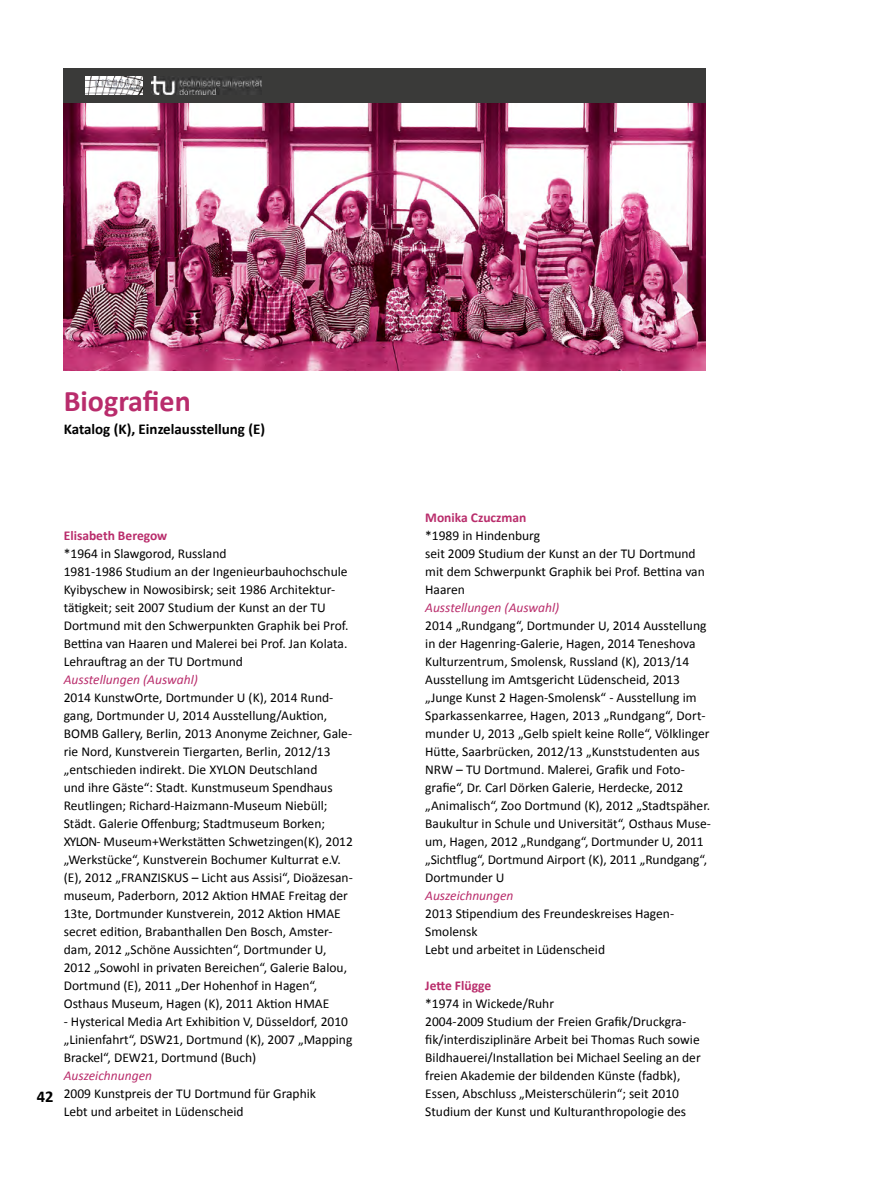
<style>
.page{position:relative;width:893px;height:1191px;background:#fff}
.page>*{position:absolute;margin:0;border:0;box-sizing:border-box;transform-origin:0 0}
.t1{font:700 30px "Calibri";color:#b92c6c}
.t2{font:700 16.5px "Calibri";color:#000}
.t3{font:700 15px "Calibri";color:#000}
.t4{font:13.5px/18px "Calibri";color:#000}
.t5{font:italic 13.5px "Calibri";color:#b92c6b}
.t6{font:700 13.5px "Calibri";color:#b92c6b}
</style>
<div class="page">
<img style="left:64px;top:102px;width:642px;height:268px">
<div style="left:64px;top:68px;width:642px;height:34px;background:#3a3a39"></div>
<img style="left:86px;top:76px;width:56px;height:18px">
<img style="left:151px;top:76px;width:110px;height:18px">
<h1 class="t1" style="left:64px;top:383px;width:128px">Biografien</h1>
<p class="t3" style="left:64px;top:420px;width:203px">Katalog (K), Einzelausstellung (E)</p>
<p class="t2" style="left:37px;top:1086px;width:18px">42</p>
<p class="t6" style="left:64px;top:527px;width:105px">Elisabeth Beregow</p>
<p class="t4" style="left:64px;top:544px;width:286px">*1964 in Slawgorod, Russland<br>1981-1986 Studium an der Ingenieurbauhochschule Kyibyschew in Nowosibirsk; seit 1986 Architektur&shy;tätigkeit; seit 2007 Studium der Kunst an der TU Dortmund mit den Schwerpunkten Graphik bei Prof.<br>Bettina van Haaren und Malerei bei Prof. Jan Kolata.<br>Lehrauftrag an der TU Dortmund</p>
<p class="t5" style="left:64px;top:671px;width:136px">Ausstellungen (Auswahl)</p>
<p class="t4" style="left:64px;top:688px;width:291px">2014 KunstwOrte, Dortmunder U (K), 2014 Rund&shy;gang, Dortmunder U, 2014 Ausstellung/Auktion, BOMB Gallery, Berlin, 2013 Anonyme Zeichner, Gale&shy;rie Nord, Kunstverein Tiergarten, Berlin, 2012/13 „entschieden indirekt. Die XYLON Deutschland<br>und ihre Gäste“: Stadt. Kunstmuseum Spendhaus Reutlingen; Richard-Haizmann-Museum Niebüll; Städt. Galerie Offenburg; Stadtmuseum Borken; XYLON- Museum+Werkstätten Schwetzingen(K), 2012 „Werkstücke“, Kunstverein Bochumer Kulturrat e.V. (E), 2012 „FRANZISKUS – Licht aus Assisi“, Dioäzesan&shy;museum, Paderborn, 2012 Aktion HMAE Freitag der 13te, Dortmunder Kunstverein, 2012 Aktion HMAE secret edition, Brabanthallen Den Bosch, Amster&shy;dam, 2012 „Schöne Aussichten“, Dortmunder U, 2012 „Sowohl in privaten Bereichen“, Galerie Balou, Dortmund (E), 2011 „Der Hohenhof in Hagen“, Osthaus Museum, Hagen (K), 2011 Aktion HMAE</p>
<p class="t4" style="left:64px;top:1012px;width:290px">- Hysterical Media Art Exhibition V, Düsseldorf, 2010 „Linienfahrt“, DSW21, Dortmund (K), 2007 „Mapping<br>Brackel“, DEW21, Dortmund (Buch)</p>
<p class="t5" style="left:64px;top:1067px;width:90px">Auszeichnungen</p>
<p class="t4" style="left:64px;top:1084px;width:254px">2009 Kunstpreis der TU Dortmund fü r Graphik<br>Lebt und arbeitet in Lüdenscheid</p>
<p class="t6" style="left:425px;top:509px;width:103px">Monika Czuczman</p>
<p class="t4" style="left:425px;top:526px;width:281px">*1989 in Hindenburg<br>seit 2009 Studium der Kunst an der TU Dortmund mit dem Schwerpunkt Graphik bei Prof. Bettina van<br>Haaren</p>
<p class="t5" style="left:425px;top:599px;width:136px">Ausstellungen (Auswahl)</p>
<p class="t4" style="left:425px;top:616px;width:287px">2014 „Rundgang“, Dortmunder U, 2014 Ausstellung in der Hagenring-Galerie, Hagen, 2014 Teneshova Kulturzentrum, Smolensk, Russland (K), 2013/14<br>Ausstellung im Amtsgericht Lüdenscheid, 2013 „Junge Kunst 2 Hagen-Smolensk“ - Ausstellung im Sparkassenkarree, Hagen, 2013 „Rundgang“, Dort&shy;munder U, 2013 „Gelb spielt keine Rolle“, Völklinger Hütte, Saarbrücken, 2012/13 „Kunststudenten aus NRW – TU Dortmund. Malerei, Grafik und Foto&shy;grafie“, Dr. Carl Dörken Galerie, Herdecke, 2012 „Animalisch“, Zoo Dortmund (K), 2012 „Stadtspäher.<br>Baukultur in Schule und Universität“, Osthaus Muse&shy;um, Hagen, 2012 „Rundgang“, Dortmunder U, 2011 „Sichtflug“, Dortmund Airport (K), 2011 „Rundgang“, Dortmunder U</p>
<p class="t5" style="left:425px;top:887px;width:90px">Auszeichnungen</p>
<p class="t4" style="left:425px;top:904px;width:250px">2013 Stipendium des Freundeskreises Hagen-<br>Smolensk<br>Lebt und arbeitet in Lüdenscheid</p>
<p class="t6" style="left:425px;top:977px;width:68px">Jette Flügge</p>
<p class="t4" style="left:425px;top:994px;width:277px">*1974 in Wickede/Ruhr<br>2004-2009 Studium der Freien Grafik/Druckgra&shy;fik/interdisziplinäre Arbeit bei Thomas Ruch sowie Bildhauerei/Installation bei Michael Seeling an der freien Akademie der bildenden Künste (fadbk), Essen, Abschluss „Meisterschülerin“; seit 2010<br>Studium der Kunst und Kulturanthropologie des</p>
</div>
